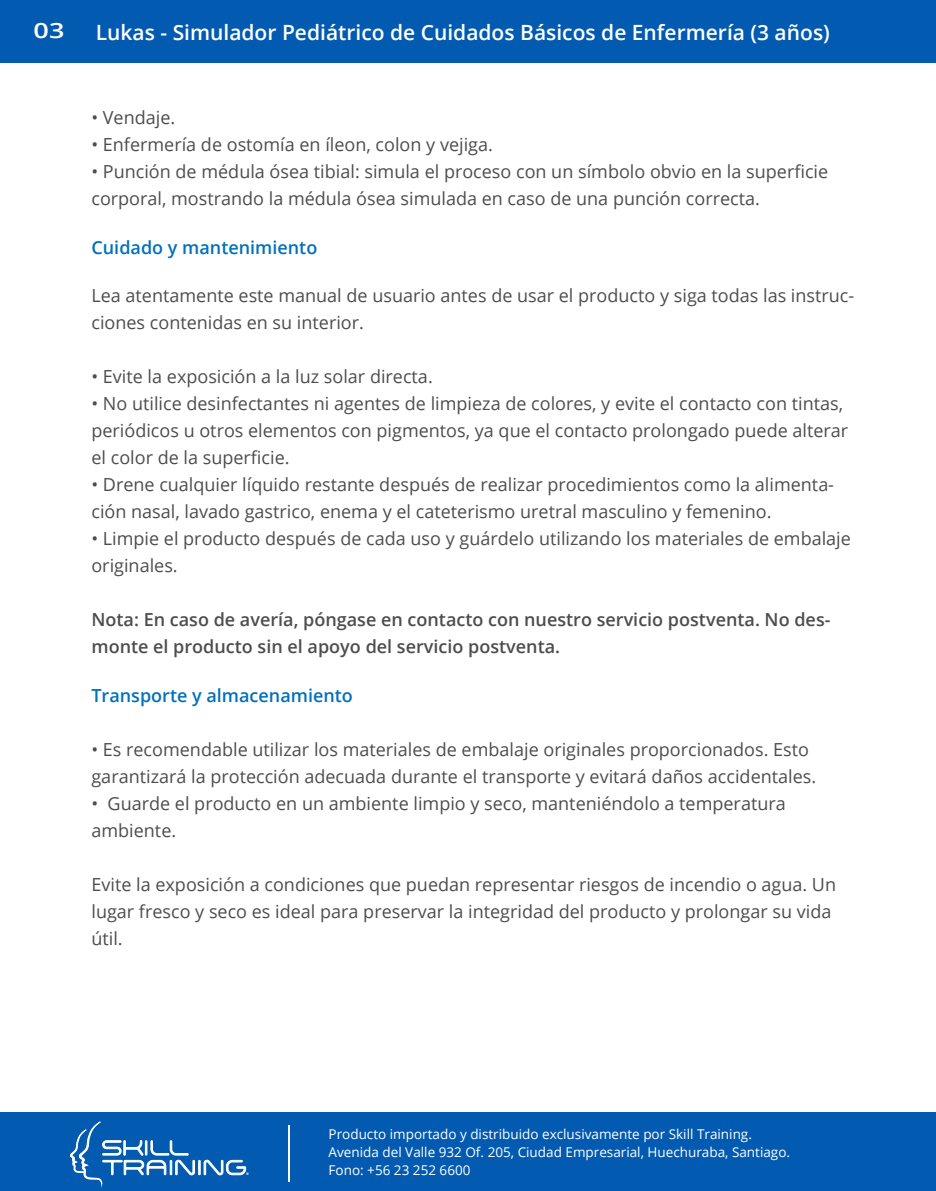
<style>
.page{position:relative;width:936px;height:1191px;background:#fff}
.page>*{position:absolute;margin:0;border:0;box-sizing:border-box;transform-origin:0 0}
.t1{font:600 21.15px "Open Sans";color:#fff;scale:1.28 1}
.t2{font:600 21px "Open Sans";color:#fff}
.t3{font:18px/27px "Open Sans";color:#4d4d4d}
.t4{font:600 18px/27px "Open Sans";color:#4d4d4d}
.t5{font:600 18px "Open Sans";color:#0071bc}
.t6{font:13.5px/18px "Open Sans";color:#fff}
</style>
<div class="page">
<div style="left:0;top:0;width:935px;height:62px;background:#025bb0"></div>
<div style="left:0;top:1112px;width:935px;height:79px;background:#025bb0"></div>
<svg style="left:70px;top:1121px;width:179px;height:63px"></svg>
<hr style="left:288px;top:1125px;width:2px;height:56px;background:#fff">
<p class="t1" style="left:34px;top:16px;width:26px">03</p>
<p class="t2" style="left:96px;top:18px;width:735px">Lukas - Simulador Pediátrico de Cuidados Básicos de Enfermería (3 años)</p>
<p class="t3" style="left:91px;top:104px;width:85px">• Vendaje.</p>
<p class="t3" style="left:91px;top:131px;width:403px">• Enfermería de ostomía en íleon, colon y vejiga.</p>
<p class="t3" style="left:91px;top:158px;width:738px">• Punción de médula ósea tibial: simula el proceso con un símbolo obvio en la superficie corporal, mostrando la médula ósea simulada en caso de una punción correcta.</p>
<p class="t5" style="left:91px;top:235px;width:227px">Cuidado y mantenimiento</p>
<p class="t3" style="left:91px;top:282px;width:764px">Lea atentamente este manual de usuario antes de usar el producto y siga todas las instruc&shy;ciones contenidas en su interior.</p>
<p class="t3" style="left:91px;top:363px;width:343px">• Evite la exposición a la luz solar directa.</p>
<p class="t3" style="left:91px;top:390px;width:758px">• No utilice desinfectantes ni agentes de limpieza de colores, y evite el contacto con tintas, periódicos u otros elementos con pigmentos, ya que el contacto prolongado puede alterar el color de la superficie.</p>
<p class="t3" style="left:91px;top:471px;width:744px">• Drene cualquier líquido restante después de realizar procedimientos como la alimenta&shy;ción nasal, lavado gastrico, enema y el cateterismo uretral masculino y femenino.</p>
<p class="t3" style="left:91px;top:525px;width:761px">• Limpie el producto después de cada uso y guárdelo utilizando los materiales de embalaje originales.</p>
<p class="t4" style="left:91px;top:606px;width:740px">Nota: En caso de avería, póngase en contacto con nuestro servicio postventa. No des&shy;monte el producto sin el apoyo del servicio postventa.</p>
<p class="t5" style="left:91px;top:683px;width:263px">Transporte y almacenamiento</p>
<p class="t3" style="left:91px;top:735px;width:726px">• Es recomendable utilizar los materiales de embalaje originales proporcionados. Esto garantizará la protección adecuada durante el transporte y evitará daños accidentales.</p>
<p class="t3" style="left:91px;top:789px;width:695px">• Guarde el producto en un ambiente limpio y seco, manteniéndolo a temperatura ambiente.</p>
<p class="t3" style="left:91px;top:870px;width:746px">Evite la exposición a condiciones que puedan representar riesgos de incendio o agua. Un lugar fresco y seco es ideal para preservar la integridad del producto y prolongar su vida útil.</p>
<p class="t6" style="left:328px;top:1124px;width:463px">Producto importado y distribuido exclusivamente por Skill Training.<br>Avenida del Valle 932 Of. 205, Ciudad Empresarial, Huechuraba, Santiago.<br>Fono: +56 23 252 6600</p>
</div>
